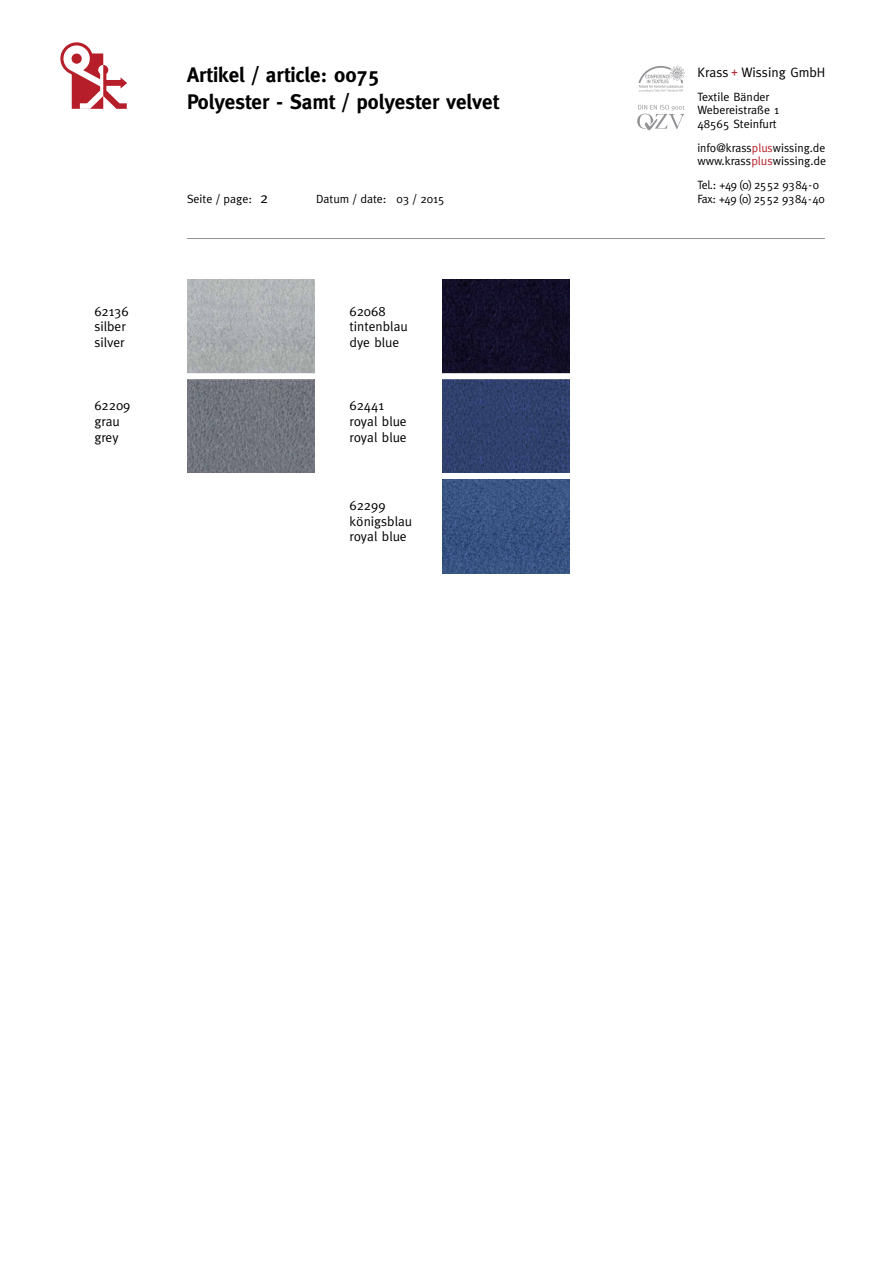
<style>
.page{position:relative;width:893px;height:1263px;background:#fff}
.page>*{position:absolute;margin:0;border:0;box-sizing:border-box;transform-origin:0 0}
.t1{font:700 21px/27px "Meta Plus";color:#000}
.t2{font:13.65px "Meta Plus";color:#000}
.t3{font:13.5px/15.8px "Meta Plus";color:#000}
.t4{font:12px/13.5px "Meta Plus";color:#000}
.t5{font:12px/13.5px "Meta Plus";letter-spacing:-.03em;color:#000}
.s1{color:#b61f29}
.s2{font-size:15px}
</style>
<div class="page">
<img style="left:442px;top:279px;width:128px;height:294px">
<img style="left:187px;top:279px;width:128px;height:194px">
<div style="left:429px;top:473px;width:154px;height:6px;background:#fff"></div>
<div style="left:176px;top:373px;width:407px;height:6px;background:#fff"></div>
<hr style="left:187px;top:238px;width:638px;height:1px;background:#939195">
<svg style="left:60px;top:42px;width:67px;height:67px"></svg>
<svg style="left:639px;top:66px;width:46px;height:26px"></svg>
<svg style="left:637px;top:105px;width:48px;height:25px"></svg>
<p class="t3" style="left:94px;top:303px;width:36px">62136 silber silver</p>
<p class="t3" style="left:94px;top:397px;width:38px">62209 grau grey</p>
<h1 class="t1" style="left:187px;top:61px;width:313px">Artikel / article: 0075<br>Polyester - Samt / polyester velvet</h1>
<p class="t2" style="left:697px;top:64px;width:130px">Krass <span class="s1">+</span> Wissing GmbH</p>
<p class="t4" style="left:697px;top:90px;width:83px">Textile Bänder<br>Webereistraße 1<br>48565 Steinfurt</p>
<p class="t4" style="left:697px;top:141px;width:130px">info@krass<span class="s1">plus</span>wissing.de www.krass<span class="s1">plus</span>wissing.de</p>
<p class="t5" style="left:697px;top:178px;width:129px">Tel.: +49 (0) 2552 9384-0<br>Fax: +49 (0) 2552 9384-40</p>
<p class="t4" style="left:187px;top:192px;width:83px">Seite / page: <span class="s2">2</span></p>
<p class="t4" style="left:316px;top:192px;width:130px">Datum / date: 03 / 2015</p>
<p class="t3" style="left:350px;top:303px;width:60px">62068 tintenblau dye blue</p>
<p class="t3" style="left:350px;top:397px;width:59px">62441 royal blue royal blue</p>
<p class="t3" style="left:350px;top:497px;width:64px">62299 königsblau royal blue</p>
</div>
